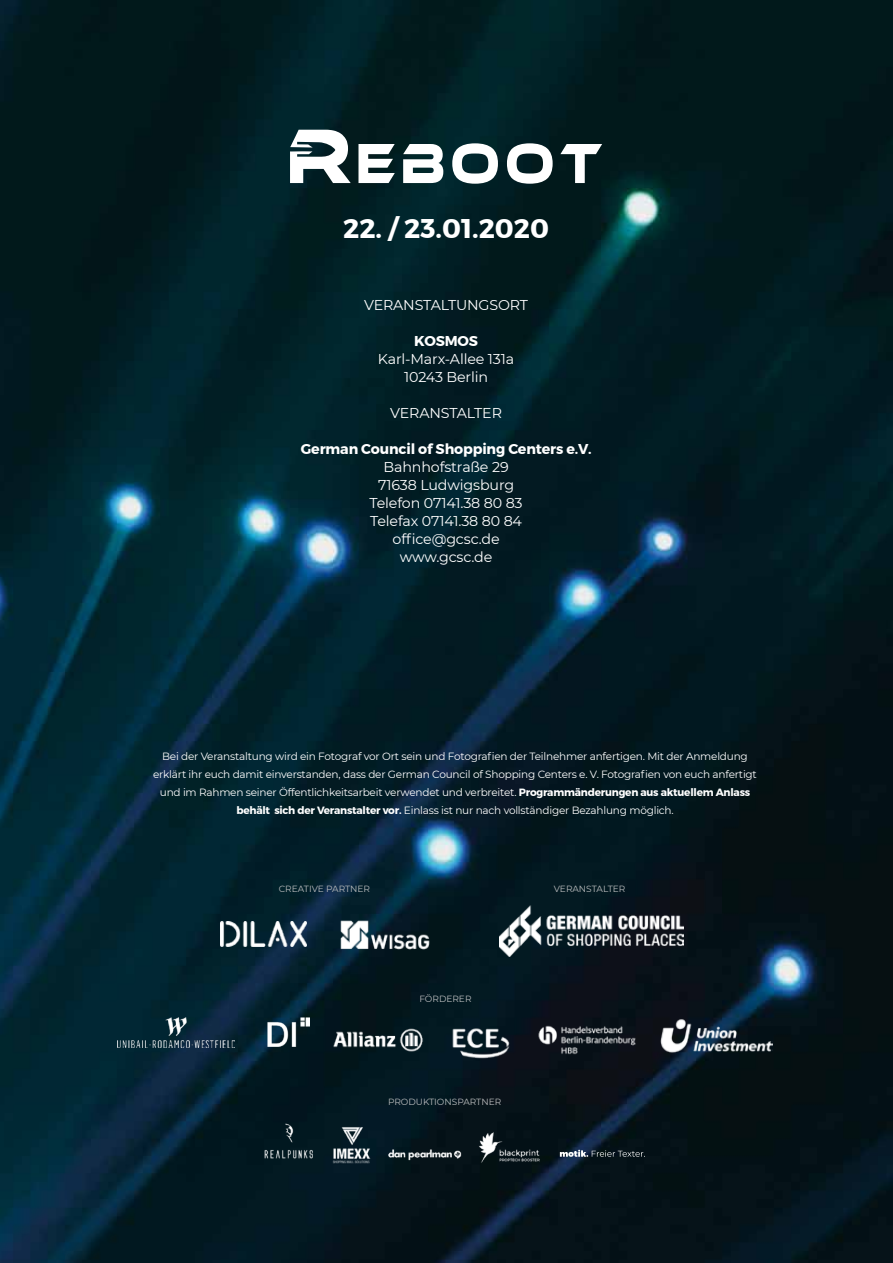
<style>
.page{position:relative;width:893px;height:1263px;background:#fff}
.page>*{position:absolute;margin:0;border:0;box-sizing:border-box;transform-origin:0 0}
.t1{font:700 27px "Montserrat";color:#fff}
.t2{font:14.25px/18px "Montserrat";letter-spacing:-.01em;color:#fff;text-align:center}
.t3{font:700 14.25px "Montserrat";letter-spacing:-.01em;color:#fff}
.t4{font:10.5px/18px "Montserrat";letter-spacing:-.02em;color:#fff;text-align:center}
.t5{font:9px "Montserrat";color:#bbbdbe}
.s1{font-weight:700}
</style>
<div class="page">
<img style="left:0;top:0;width:893px;height:1263px">
<img style="left:246px;top:1115px;width:86px;height:50px">
<img style="left:322px;top:1117px;width:59px;height:57px">
<img style="left:381px;top:1103px;width:87px;height:86px">
<img style="left:468px;top:1109px;width:77px;height:77px">
<svg style="left:560px;top:1150px;width:85px;height:7px"></svg>
<svg style="left:290px;top:130px;width:61px;height:53px"></svg>
<svg style="left:358px;top:144px;width:37px;height:39px"></svg>
<svg style="left:403px;top:144px;width:40px;height:39px"></svg>
<svg style="left:452px;top:143px;width:46px;height:41px"></svg>
<svg style="left:507px;top:143px;width:46px;height:41px"></svg>
<svg style="left:560px;top:144px;width:42px;height:39px"></svg>
<img style="left:220px;top:921px;width:87px;height:26px">
<img style="left:341px;top:920px;width:88px;height:29px">
<img style="left:499px;top:906px;width:185px;height:51px">
<img style="left:118px;top:1018px;width:117px;height:29px">
<img style="left:267px;top:1017px;width:43px;height:29px">
<img style="left:325px;top:1024px;width:105px;height:32px">
<img style="left:451px;top:1024px;width:61px;height:38px">
<img style="left:531px;top:1017px;width:112px;height:45px">
<img style="left:661px;top:1019px;width:112px;height:33px">
<h1 class="t1" style="left:343px;top:212px;width:207px">22. / 23.01.2020</h1>
<h2 class="t2" style="left:364px;top:295px;width:166px">VERANSTALTUNGSORT</h2>
<h2 class="t3" style="left:414px;top:332px;width:65px">KOSMOS</h2>
<h2 class="t2" style="left:378px;top:349px;width:138px">Karl-Marx-Allee 131a<br>10243 Berlin</h2>
<h2 class="t2" style="left:390px;top:403px;width:113px">VERANSTALTER</h2>
<h2 class="t3" style="left:301px;top:440px;width:292px">German Council of Shopping Centers e.V.</h2>
<h2 class="t2" style="left:370px;top:457px;width:155px">Bahnhofstraße 29<br>71638 Ludwigsburg<br>Telefon 07141.38 80 83<br>Telefax 07141.38 80 84 office@gcsc.de www.gcsc.de</h2>
<p class="t4" style="left:153px;top:747px;width:605px">Bei der Veranstaltung wird ein Fotograf vor Ort sein und Fotografien der Teilnehmer anfertigen. Mit der Anmeldung erklärt ihr euch damit einverstanden, dass der German Council of Shopping Centers e. V. Fotografien von euch anfertigt und im Rahmen seiner Öffentlichkeitsarbeit verwendet und verbreitet. <span class="s1">Programmänderungen aus aktuellem Anlass behält sich der Veranstalter vor.</span> Einlass ist nur nach vollständiger Bezahlung möglich.</p>
<p class="t5" style="left:279px;top:882px;width:93px">CREATIVE PARTNER</p>
<p class="t5" style="left:554px;top:882px;width:73px">VERANSTALTER</p>
<p class="t5" style="left:419px;top:992px;width:54px">FÖRDERER</p>
<p class="t5" style="left:388px;top:1095px;width:115px">PRODUKTIONSPARTNER</p>
</div>
